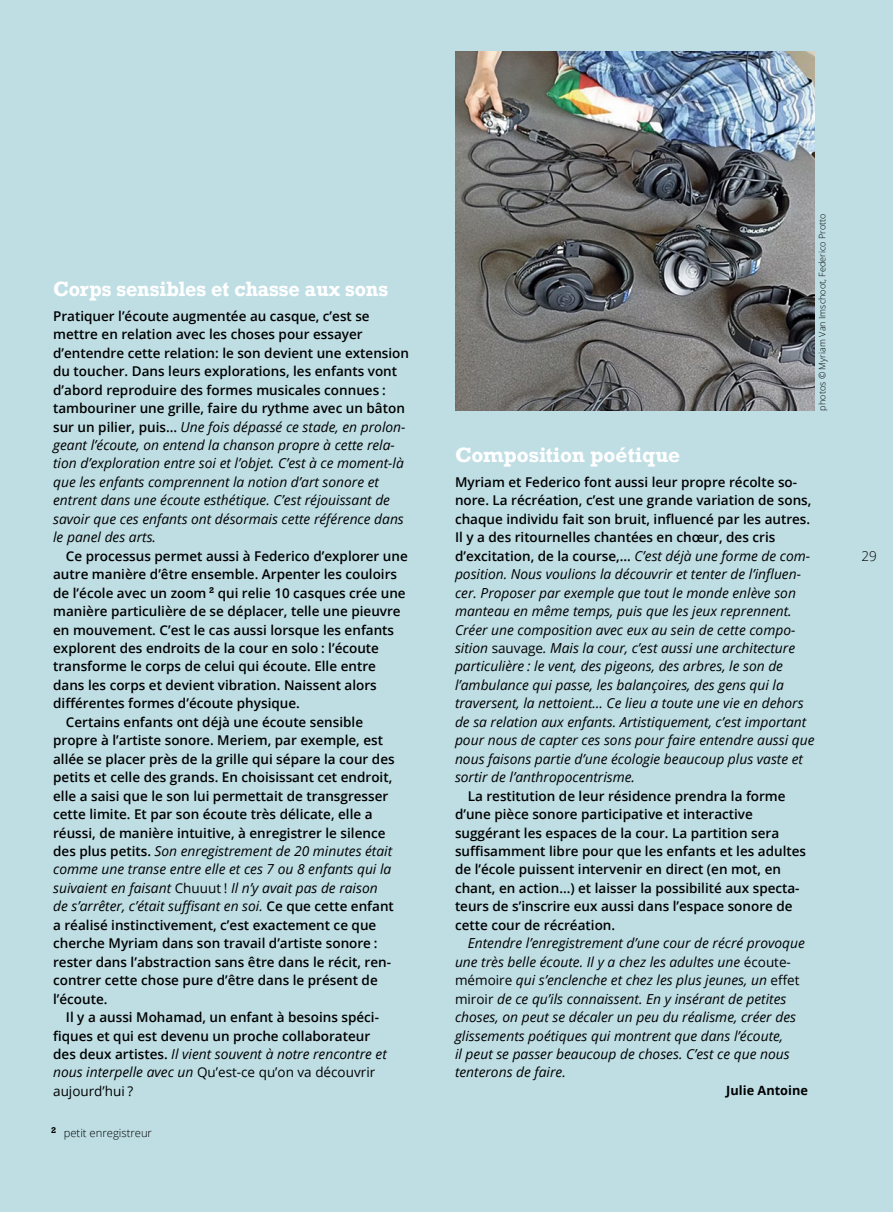
<style>
.page{position:relative;width:893px;height:1212px;background:#bedee4}
.page>*{position:absolute;margin:0;border:0;box-sizing:border-box;transform-origin:0 0}
.t1{font:700 19.5px "Rockwell";color:#fff;scale:.95 1}
.t2{font:700 19.5px "Rockwell";color:#fff}
.t3{font:italic 13.8px/18.5px "Open Sans";color:#000}
.t4{font:600 13.5px/18.5px "Open Sans";color:#000}
.t5{font:13.5px/18.5px "Open Sans";color:#000}
.t6{font:300 13.5px "Open Sans";color:#000}
.t7{font:700 12.75px "Open Sans";color:#000}
.t8{font:300 12.75px "Open Sans";color:#000}
.t9{font:300 11.25px "Open Sans";color:#000}
.t10{font:300 9px "Open Sans";letter-spacing:.005em;color:#000}
.s1{font-weight:600;font-style:normal;font-size:13.5px}
.s2{font-style:normal;font-size:13.5px}
.s3{font-style:italic;font-size:13.8px}
.s4{font-weight:400;font-style:italic;font-size:13.8px}
</style>
<div class="page">
<img style="left:455px;top:51px;width:359px;height:359px">
<h1 class="t1" style="left:53px;top:276px;width:354px">Corps sensibles et chasse aux sons</h1>
<p class="t4" style="left:53px;top:306px;width:357px">Pratiquer l’écoute augmentée au casque, c’est se mettre en relation avec les choses pour essayer d’entendre cette relation: le son devient une extension du toucher. Dans leurs explorations, les enfants vont d’abord reproduire des formes musicales connues : tambouriner une grille, faire du rythme avec un bâton</p>
<p class="t3" style="left:53px;top:417px;width:354px"><span class="s1">sur un pilier, puis…</span> Une fois dépassé ce stade, en prolon&shy;geant l’écoute, on entend la chanson propre à cette rela&shy;tion d’exploration entre soi et l’objet. C’est à ce moment-là que les enfants comprennent la notion d’art sonore et entrent dans une écoute esthétique. C’est réjouissant de savoir que ces enfants ont désormais cette référence dans le panel des arts.</p>
<p class="t4" style="left:66px;top:546px;width:343px">Ce processus permet aussi à Federico d’explorer une</p>
<p class="t4" style="left:53px;top:565px;width:345px">autre manière d’être ensemble. Arpenter les couloirs</p>
<p class="t4" style="left:53px;top:583px;width:354px">de l’école avec un zoom <sup>2</sup> qui relie 10 casques crée une</p>
<p class="t4" style="left:53px;top:602px;width:349px">manière particulière de se déplacer, telle une pieuvre</p>
<p class="t4" style="left:53px;top:620px;width:343px">en mouvement. C’est le cas aussi lorsque les enfants</p>
<p class="t4" style="left:53px;top:639px;width:327px">explorent des endroits de la cour en solo : l’écoute</p>
<p class="t4" style="left:53px;top:657px;width:324px">transforme le corps de celui qui écoute. Elle entre</p>
<p class="t4" style="left:53px;top:675px;width:325px">dans les corps et devient vibration. Naissent alors</p>
<p class="t4" style="left:53px;top:694px;width:248px">différentes formes d’écoute physique.</p>
<p class="t4" style="left:66px;top:712px;width:299px">Certains enfants ont déjà une écoute sensible</p>
<p class="t4" style="left:53px;top:731px;width:331px">propre à l’artiste sonore. Meriem, par exemple, est</p>
<p class="t4" style="left:53px;top:749px;width:343px">allée se placer près de la grille qui sépare la cour des</p>
<p class="t4" style="left:53px;top:768px;width:341px">petits et celle des grands. En choisissant cet endroit,</p>
<p class="t4" style="left:53px;top:786px;width:337px">elle a saisi que le son lui permettait de transgresser</p>
<p class="t4" style="left:53px;top:805px;width:321px">cette limite. Et par son écoute très délicate, elle a</p>
<p class="t4" style="left:53px;top:823px;width:334px">réussi, de manière intuitive, à enregistrer le silence</p>
<p class="t3" style="left:53px;top:841px;width:342px"><span class="s1">des plus petits.</span> Son enregistrement de 20 minutes était comme une transe entre elle et ces 7 ou 8 enfants qui la suivaient en faisant <span class="s2">Chuuut !</span> Il n’y avait pas de raison de s’arrêter, c’était suffisant en soi. <span class="s1">Ce que cette enfant</span></p>
<p class="t4" style="left:53px;top:915px;width:339px">a réalisé instinctivement, c’est exactement ce que cherche Myriam dans son travail d’artiste sonore : rester dans l’abstraction sans être dans le récit, ren&shy;contrer cette chose pure d’être dans le présent de l’écoute.</p>
<p class="t4" style="left:53px;top:1008px;width:327px;text-indent:13px">Il y a aussi Mohamad, un enfant à besoins spéci&shy;fiques et qui est devenu un proche collaborateur</p>
<p class="t3" style="left:53px;top:1044px;width:335px"><span class="s1">des deux artistes.</span> Il vient souvent à notre rencontre et</p>
<p class="t5" style="left:53px;top:1063px;width:324px"><span class="s3">nous interpelle avec un</span> Qu’est-ce qu’on va découvrir aujourd’hui ?</p>
<p class="t9" style="left:51px;top:1125px;width:103px"><sup>2</sup> petit enregistreur</p>
<p class="t10" style="left:816px;top:410px;width:199px;rotate:-90deg">photos © Myriam Van Imschoot, Federico Protto</p>
<h1 class="t2" style="left:455px;top:442px;width:226px">Composition poétique</h1>
<p class="t4" style="left:455px;top:472px;width:358px">Myriam et Federico font aussi leur propre récolte so&shy;nore. La récréation, c’est une grande variation de sons, chaque individu fait son bruit, influencé par les autres.<br>Il y a des ritournelles chantées en chœur, des cris d’excitation, de la course,… <span class="s4">C’est déjà une forme de com-</span></p>
<p class="t3" style="left:455px;top:564px;width:361px">position. Nous voulions la découvrir et tenter de l’influen&shy;cer. Proposer par exemple que tout le monde enlève son manteau en même temps, puis que les jeux reprennent.<br>Créer une composition avec eux au sein de cette compo&shy;sition <span class="s2">sauvage</span>. Mais la cour, c’est aussi une architecture particulière : le vent, des pigeons, des arbres, le son de l’ambulance qui passe, les balançoires, des gens qui la traversent, la nettoient… Ce lieu a toute une vie en dehors de sa relation aux enfants. Artistiquement, c’est important pour nous de capter ces sons pour faire entendre aussi que nous faisons partie d’une écologie beaucoup plus vaste et sortir de l’anthropocentrisme.</p>
<p class="t4" style="left:455px;top:786px;width:353px;text-indent:13px">La restitution de leur résidence prendra la forme d’une pièce sonore participative et interactive suggérant les espaces de la cour. La partition sera suffisamment libre pour que les enfants et les adultes de l’école puissent intervenir en direct (en mot, en chant, en action…) et laisser la possibilité aux specta&shy;teurs de s’inscrire eux aussi dans l’espace sonore de cette cour de récréation.</p>
<p class="t3" style="left:455px;top:933px;width:351px;text-indent:13px">Entendre l’enregistrement d’une cour de récré provoque une très belle écoute. Il y a chez les adultes une <span class="s2">écoute&shy;mémoire</span> qui s’enclenche et chez les plus jeunes, un <span class="s2">effet miroir</span> de ce qu’ils connaissent. En y insérant de petites choses, on peut se décaler un peu du réalisme, créer des glissements poétiques qui montrent que dans l’écoute,<br>il peut se passer beaucoup de choses. C’est ce que nous tenterons de faire.</p>
<p class="t7" style="left:726px;top:1081px;width:83px">Julie Antoine</p>
<p class="t6" style="left:861px;top:547px;width:17px">29</p>
<p class="t8" style="left:860px;top:547px;width:16px">29</p>
</div>
